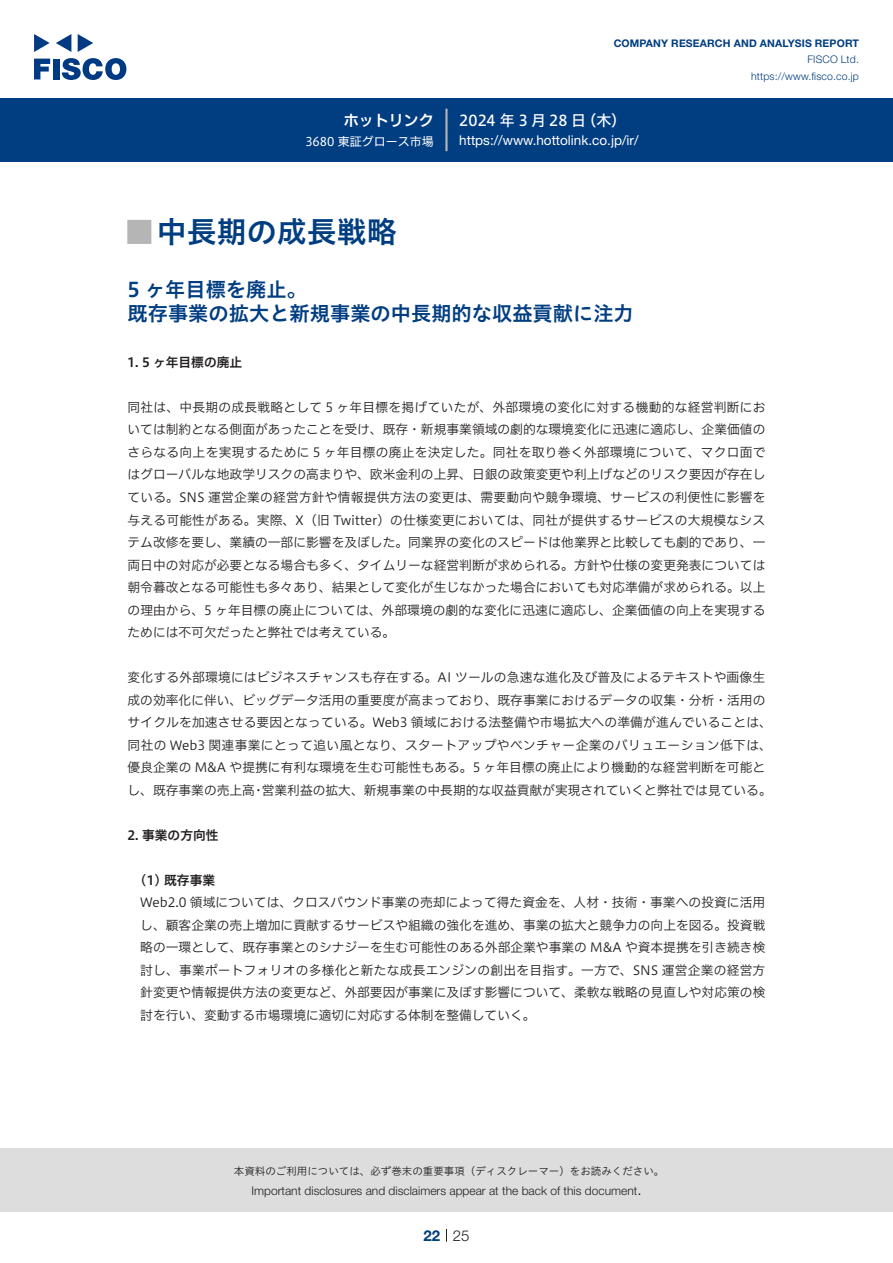
<style>
.page{position:relative;width:893px;height:1263px;background:#fff}
.page>*{position:absolute;margin:0;border:0;box-sizing:border-box;transform-origin:0 0}
.t1{font:30px "Hiragino UD Sans Std N W6";color:#003d81}
.t2{font:24px "Hiragino UD Sans Std N W6";color:#b5b5b6}
.中タイトル{font:20.25px/24px "Hiragino UD Sans Std W6";color:#003d81}
.t3{font:15px "Hiragino UD Sans F Std N W5";letter-spacing:.01em;color:#fff}
.t4{font:15px "Hiragino UD Sans F Std N W6";color:#fff}
.t5{font:300 15px "Helvetica Neue LT Std";color:#231f20}
.t6{font:700 15px "Helvetica Neue LT Std";color:#003d81}
.t7{font:13.5px "Helvetica Neue LT Std";color:#fff}
.本文{font:12.75px/22.5px "Hiragino UD Sans F Std N W3";letter-spacing:.005em;color:#231f20;text-align:justify}
.本文3mm{font:12.75px/22.5px "Hiragino UD Sans F Std N W3";color:#231f20;text-align:justify}
.本文-2{font:12.75px "Hiragino UD Sans F Std N W3";letter-spacing:.03em;color:#231f20}
.小タイトル{font:12.75px "Hiragino UD Sans F Std N W6";color:#231f20}
.小タイトル3mm{font:12.75px "Hiragino UD Sans F Std N W6";color:#231f20}
.t8{font:300 12px "Helvetica Neue LT Std";color:#231f20}
.t9{font:12px "Hiragino UD Sans F Std N W4";color:#fff}
.t10{font:10.5px "Hiragino UD Sans Std W3";color:#231f20}
.t11{font:700 10.5px "Helvetica Neue LT Std";letter-spacing:.015em;color:#003d81}
.t12{font:300 10.5px/16.5px "Helvetica Neue LT Std";letter-spacing:.015em;color:#003d81;text-align:right}
</style>
<div class="page">
<div style="left:0;top:1148px;width:893px;height:64px;background:#ddd"></div>
<svg style="left:34px;top:59px;width:16px;height:20px"></svg>
<div style="left:53px;top:59px;width:6px;height:20px;background:#003a83"></div>
<svg style="left:62px;top:58px;width:64px;height:22px"></svg>
<svg style="left:34px;top:34px;width:16px;height:18px"></svg>
<svg style="left:78px;top:34px;width:15px;height:18px"></svg>
<svg style="left:56px;top:34px;width:15px;height:18px"></svg>
<div style="left:0;top:98px;width:893px;height:64px;background:#003d81"></div>
<hr style="left:445px;top:109px;width:3px;height:42px;background:#b5b5b6">
<svg style="left:446px;top:1229px;width:1px;height:13px"></svg>
<p class="t4" style="left:344px;top:109px;width:92px">ホットリンク</p>
<p class="t9" style="left:305px;top:132px;width:130px">3680 東証グロース市場</p>
<p class="t11" style="left:614px;top:37px;width:247px">COMPANY RESEARCH AND ANALYSIS REPORT</p>
<p class="t12" style="left:751px;top:51px;width:109px">FISCO Ltd. https://www.fisco.co j p.</p>
<p class="t3" style="left:581px;top:109px;width:46px">（木(</p>
<p class="t3" style="left:459px;top:109px;width:128px">2024 年 3月28 日</p>
<p class="t7" style="left:459px;top:132px;width:181px">https://www.hottolink. c o j p. /i r/</p>
<p class="t1" style="left:157px;top:209px;width:241px">中長期の成長戦略</p>
<p class="t2" style="left:128px;top:213px;width:25px">█</p>
<p class="中タイトル" style="left:128px;top:276px;width:508px">5 ヶ年目標を廃止。<br>既存事業の拡大と新規事業の中長期的な収益貢献に注力</p>
<p class="小タイトル" style="left:128px;top:352px;width:116px">1. 5 ヶ年目標の廃止</p>
<p class="本文" style="left:128px;top:395px;width:640px">同社は、中長期の成長戦略として 5 ヶ年目標を掲げていたが、外部環境の変化に対する機動的な経営判断においては制約となる側面があったことを受け、既存・新規事業領域の劇的な環境変化に迅速に適応し、企業価値のさらなる向上を実現するために 5 ヶ年目標の廃止を決定した。同社を取り巻く外部環境について、マクロ面ではグローバルな地政学リスクの高まりや、欧米金利の上昇、日銀の政策変更や利上げなどのリスク要因が存在している。SNS 運営企業の経営方針や情報提供方法の変更は、需要動向や競争環境、サービスの利便性に影響を与える可能性がある。実際、X（旧 Twitter）の仕様変更においては、同社が提供するサービスの大規模なシステム改修を要し、業績の一部に影響を及ぼした。同業界の変化のスピードは他業界と比較しても劇的であり、一両日中の対応が必要となる場合も多く、タイムリーな経営判断が求められる。方針や仕様の変更発表については朝令暮改となる可能性も多々あり、結果として変化が生じなかった場合においても対応準備が求められる。以上の理由から、5 ヶ年目標の廃止については、外部環境の劇的な変化に迅速に適応し、企業価値の向上を実現するためには不可欠だったと弊社では考えている。</p>
<p class="本文" style="left:128px;top:665px;width:639px">変化する外部環境にはビジネスチャンスも存在する。AI ツールの急速な進化及び普及によるテキストや画像生</p>
<p class="本文" style="left:128px;top:688px;width:639px">成の効率化に伴い、ビッグデータ活用の重要度が高まっており、既存事業におけるデータの収集・分析・活用の</p>
<p class="本文" style="left:128px;top:710px;width:646px">サイクルを加速させる要因となっている。Web3 領域における法整備や市場拡大への準備が進んでいることは、</p>
<p class="本文-2" style="left:128px;top:735px;width:646px">同社の Web3 関連事業にとって追い風となり、スタートアップやベンチャー企業のバリュエーション低下は、</p>
<p class="本文" style="left:128px;top:755px;width:639px">優良企業の M&amp;A や提携に有利な環境を生む可能性もある。5 ヶ年目標の廃止により機動的な経営判断を可能と</p>
<p class="本文" style="left:262px;top:778px;width:511px">営業利益の拡大、新規事業の中長期的な収益貢献が実現されていくと弊社では見ている。</p>
<p class="本文" style="left:128px;top:778px;width:129px">し、既存事業の売上高</p>
<p class="小タイトル" style="left:128px;top:825px;width:93px">2. 事業の方向性</p>
<p class="小タイトル3mm" style="left:140px;top:870px;width:76px">1( ) 既存事業</p>
<p class="本文3mm" style="left:140px;top:890px;width:627px">Web2.0 領域については、クロスバウンド事業の売却によって得た資金を、人材・技術・事業への投資に活用し、顧客企業の売上増加に貢献するサービスや組織の強化を進め、事業の拡大と競争力の向上を図る。投資戦略の一環として、既存事業とのシナジーを生む可能性のある外部企業や事業の M&amp;A や資本提携を引き続き検討し、事業ポートフォリオの多様化と新たな成長エンジンの創出を目指す。一方で、SNS 運営企業の経営方針変更や情報提供方法の変更など、外部要因が事業に及ぼす影響について、柔軟な戦略の見直しや対応策の検討を行い、変動する市場環境に適切に対応する体制を整備していく。</p>
<p class="本文" style="left:252px;top:778px;width:14px">・</p>
<p class="t10" style="left:234px;top:1163px;width:432px">本資料のご利用については、必ず巻末の重要事項（ディスクレーマー）をお読みください。</p>
<p class="t5" style="left:637px;top:1180px;width:6px">.</p>
<p class="t8" style="left:251px;top:1183px;width:387px">Important disclosures and disclaimers appear at the back of this document</p>
<p class="t6" style="left:423px;top:1226px;width:18px">22</p>
<p class="t5" style="left:453px;top:1226px;width:18px">25</p>
</div>
